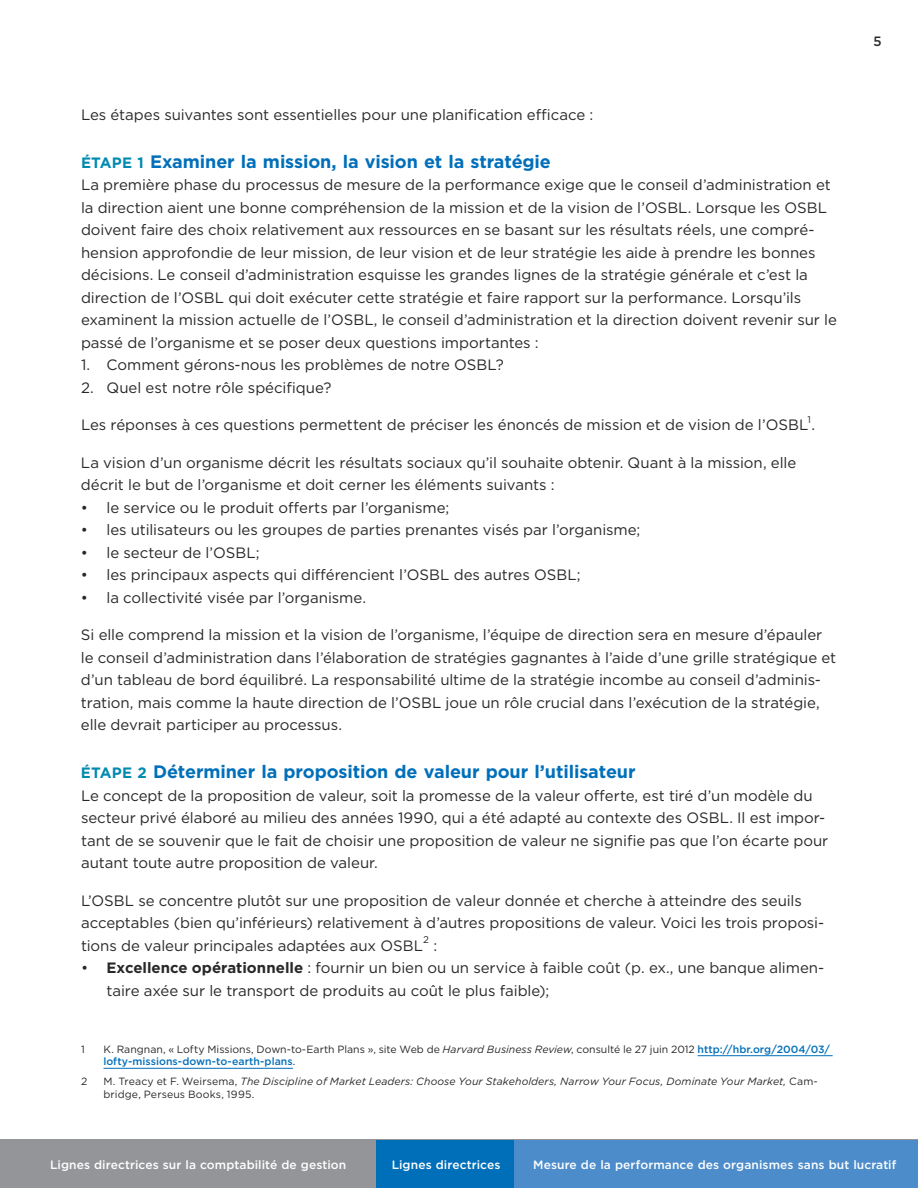
<style>
.page{position:relative;width:918px;height:1188px;background:#fff}
.page>*{position:absolute;margin:0;border:0;box-sizing:border-box;transform-origin:0 0}
.t1{font:700 18px "Gotham";letter-spacing:-.005em;color:#006fba}
.t2{font:15px/22.5px "Gotham";letter-spacing:-.005em;color:#292829}
.t3{font:500 13.5px "Gotham";color:#292829}
.t4{font:500 12px "Gotham";letter-spacing:.005em;color:#fff}
.t5{font:10.5px/12.6px "Gotham";color:#292829}
.t6{font:italic 10.5px/12.6px "Gotham";letter-spacing:.01em;color:#292829}
.t7{font:9.75px "Gotham";color:#292829}
.s1{font-size:15px;color:#008ab0}
.s2{font-weight:700}
.s3{font-style:italic}
.s4{font-weight:500;color:#006fba}
.s5{font-style:normal}
</style>
<div class="page">
<div style="left:0;top:1140px;width:918px;height:48px;background:#939598"></div>
<div style="left:376px;top:1140px;width:542px;height:48px;background:#006fba"></div>
<div style="left:514px;top:1140px;width:404px;height:48px;background:#4c8cca"></div>
<hr style="left:698px;top:1055px;width:135px;height:1px;background:#006fba">
<hr style="left:104px;top:1068px;width:189px;height:1px;background:#006fba">
<p class="t2" style="left:81px;top:103px;width:514px">Les étapes suivantes sont essentielles pour une planification efficace :</p>
<p class="t1" style="left:81px;top:150px;width:471px"><span class="s1">ÉTAPE 1</span> Examiner la mission, la vision et la stratégie</p>
<p class="t2" style="left:81px;top:174px;width:757px">La première phase du processus de mesure de la performance exige que le conseil d’administration et la direction aient une bonne compréhension de la mission et de la vision de l’OSBL. Lorsque les OSBL doivent faire des choix relativement aux ressources en se basant sur les résultats réels, une compré&shy;hension approfondie de leur mission, de leur vision et de leur stratégie les aide à prendre les bonnes décisions. Le conseil d’administration esquisse les grandes lignes de la stratégie générale et c’est la direction de l’OSBL qui doit exécuter cette stratégie et faire rapport sur la performance. Lorsqu’ils examinent la mission actuelle de l’OSBL, le conseil d’administration et la direction doivent revenir sur le passé de l’organisme et se poser deux questions importantes :</p>
<p class="t2" style="left:81px;top:354px;width:424px">1. Comment gérons-nous les problèmes de notre OSBL?</p>
<p class="t2" style="left:81px;top:376px;width:252px">2. Quel est notre rôle spécifique?</p>
<p class="t2" style="left:81px;top:414px;width:736px">Les réponses à ces questions permettent de préciser les énoncés de mission et de vision de l’OSBL .</p>
<p class="t7" style="left:808px;top:413px;width:5px">1</p>
<p class="t2" style="left:81px;top:451px;width:717px">La vision d’un organisme décrit les résultats sociaux qu’il souhaite obtenir. Quant à la mission, elle décrit le but de l’organisme et doit cerner les éléments suivants :</p>
<p class="t2" style="left:81px;top:496px;width:370px">• le service ou le produit offerts par l’organisme;</p>
<p class="t2" style="left:81px;top:519px;width:561px">• les utilisateurs ou les groupes de parties prenantes visés par l’organisme;</p>
<p class="t2" style="left:81px;top:541px;width:180px">• le secteur de l’OSBL;</p>
<p class="t2" style="left:81px;top:564px;width:501px">• les principaux aspects qui différencient l’OSBL des autres OSBL;</p>
<p class="t2" style="left:81px;top:586px;width:287px">• la collectivité visée par l’organisme.</p>
<p class="t2" style="left:81px;top:624px;width:757px">Si elle comprend la mission et la vision de l’organisme, l’équipe de direction sera en mesure d’épauler le conseil d’administration dans l’élaboration de stratégies gagnantes à l’aide d’une grille stratégique et d’un tableau de bord équilibré. La responsabilité ultime de la stratégie incombe au conseil d’adminis&shy;tration, mais comme la haute direction de l’OSBL joue un rôle crucial dans l’exécution de la stratégie, elle devrait participer au processus.</p>
<p class="t1" style="left:81px;top:760px;width:556px"><span class="s1">ÉTAPE 2</span> Déterminer la proposition de valeur pour l’utilisateur</p>
<p class="t2" style="left:81px;top:784px;width:749px">Le concept de la proposition de valeur, soit la promesse de la valeur offerte, est tiré d’un modèle du secteur privé élaboré au milieu des années 1990, qui a été adapté au contexte des OSBL. Il est impor&shy;tant de se souvenir que le fait de choisir une proposition de valeur ne signifie pas que l’on écarte pour autant toute autre proposition de valeur.</p>
<p class="t2" style="left:81px;top:889px;width:745px">L’OSBL se concentre plutôt sur une proposition de valeur donnée et cherche à atteindre des seuils acceptables (bien qu’inférieurs) relativement à d’autres propositions de valeur. Voici les trois proposi&shy;tions de valeur principales adaptées aux OSBL</p>
<p class="t7" style="left:423px;top:934px;width:7px">2</p>
<p class="t2" style="left:433px;top:934px;width:5px">:</p>
<p class="t2" style="left:106px;top:957px;width:719px;text-indent:-25px">• <span class="s2">Excellence opérationnelle</span> : fournir un bien ou un service à faible coût (p. ex., une banque alimen&shy;taire axée sur le transport de produits au coût le plus faible);</p>
<p class="t5" style="left:81px;top:1042px;width:5px">1</p>
<p class="t5" style="left:104px;top:1042px;width:728px">K. Rangnan, « Lofty Missions, Down-to-Earth Plans », site Web de <span class="s3">Harvard Business Review</span>, consulté le 27 juin 2012 <span class="s4">http://hbr.org/2004/03/ lofty-missions-down-to-earth-plans</span>.</p>
<p class="t5" style="left:81px;top:1075px;width:8px">2</p>
<p class="t6" style="left:104px;top:1075px;width:716px"><span class="s5">M. Treacy et F. Weirsema,</span> The Discipline of Market Leaders: Choose Your Stakeholders, Narrow Your Focus, Dominate Your Market, <span class="s5">Cam&shy;bridge, Perseus Books, 1995.</span></p>
<p class="t3" style="left:873px;top:32px;width:10px">5</p>
<p class="t4" style="left:50px;top:1157px;width:298px">Lignes directrices sur la comptabilité de gestion</p>
<p class="t4" style="left:392px;top:1157px;width:110px">Lignes directrices</p>
<p class="t4" style="left:533px;top:1157px;width:365px">Mesure de la performance des organismes sans but lucratif</p>
</div>
